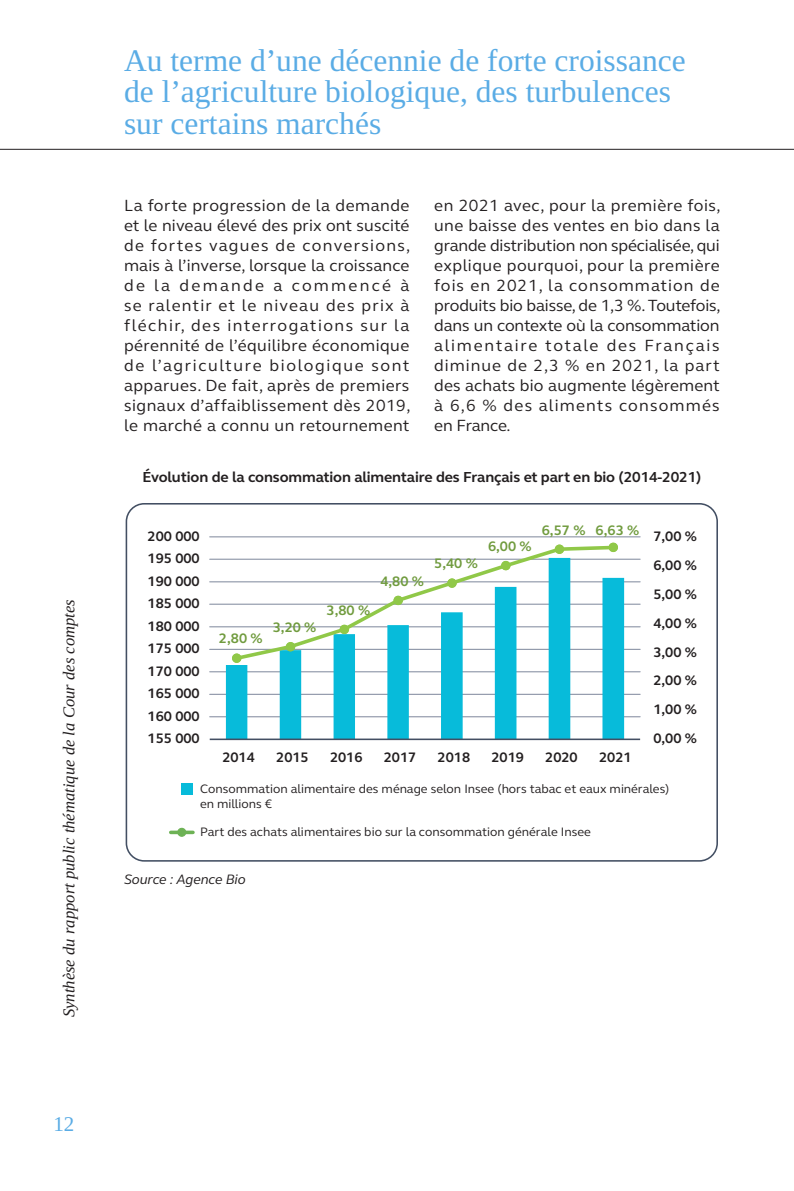
<style>
.page{position:relative;width:794px;height:1191px;background:#fff}
.page>*{position:absolute;margin:0;border:0;box-sizing:border-box;transform-origin:0 0}
.En-Tête_page_Paire{font:31.5px/31.5px "Liberation Serif";color:#5aace5}
.t1{font:21px "Liberation Serif";color:#5aace5}
.Texte{font:16.62px/19.9px "FS Elliot";letter-spacing:.025em;color:#231f20;text-align:justify}
.t2{font:italic 16.62px "Liberation Serif";color:#231f20}
.Titre_Image_Tableau{font:700 14.88px "FS Elliot";letter-spacing:-.005em;color:#231f20}
.t3{font:700 14.17px "FS Elliot";color:#231f20}
.t4{font:700 14.17px "FS Elliot";color:#709b3e}
.Sources__2_colonnes{font:italic 14px "FS Elliot";letter-spacing:-.005em;color:#231f20}
.t5{font:12.6px/15px "FS Elliot";color:#231f20}
</style>
<div class="page">
<hr style="left:0;top:149px;width:794px;height:1px;background:#231f20">
<hr style="left:210px;top:536px;width:430px;height:1px;background:#9199aa">
<hr style="left:210px;top:558px;width:430px;height:2px;background:#9199aa">
<hr style="left:210px;top:581px;width:430px;height:1px;background:#9199aa">
<hr style="left:210px;top:603px;width:430px;height:2px;background:#9199aa">
<hr style="left:210px;top:626px;width:430px;height:1px;background:#9199aa">
<hr style="left:210px;top:649px;width:430px;height:1px;background:#9199aa">
<hr style="left:210px;top:671px;width:430px;height:1px;background:#9199aa">
<hr style="left:210px;top:694px;width:430px;height:1px;background:#9199aa">
<hr style="left:210px;top:716px;width:430px;height:1px;background:#9199aa">
<svg style="left:226px;top:558px;width:398px;height:180px"></svg>
<hr style="left:210px;top:738px;width:430px;height:2px;background:#434f63">
<svg style="left:232px;top:544px;width:385px;height:118px"></svg>
<div style="left:232px;top:653px;width:9px;height:10px;border:2px solid #90c848;border-radius:50%"></div>
<div style="left:233px;top:654px;width:8px;height:8px;background:#90c848;border-radius:50%"></div>
<div style="left:232px;top:653px;width:9px;height:9px;border:1px solid #90c848;border-radius:50%"></div>
<div style="left:286px;top:643px;width:8px;height:7px;background:#90c848;border-radius:50%"></div>
<div style="left:286px;top:642px;width:9px;height:9px;border:1px solid #90c848;border-radius:50%"></div>
<div style="left:340px;top:624px;width:9px;height:10px;border:2px solid #90c848;border-radius:50%"></div>
<div style="left:340px;top:625px;width:8px;height:8px;background:#90c848;border-radius:50%"></div>
<div style="left:340px;top:625px;width:9px;height:9px;border:1px solid #90c848;border-radius:50%"></div>
<div style="left:393px;top:595px;width:10px;height:10px;border:2px solid #90c848;border-radius:50%"></div>
<div style="left:394px;top:596px;width:8px;height:8px;background:#90c848;border-radius:50%"></div>
<div style="left:394px;top:596px;width:9px;height:9px;border:1px solid #90c848;border-radius:50%"></div>
<div style="left:447px;top:578px;width:10px;height:10px;border:2px solid #90c848;border-radius:50%"></div>
<div style="left:448px;top:579px;width:8px;height:8px;background:#90c848;border-radius:50%"></div>
<div style="left:447px;top:578px;width:9px;height:9px;border:1px solid #90c848;border-radius:50%"></div>
<div style="left:502px;top:561px;width:8px;height:8px;background:#90c848;border-radius:50%"></div>
<div style="left:501px;top:561px;width:9px;height:9px;border:1px solid #90c848;border-radius:50%"></div>
<div style="left:555px;top:544px;width:9px;height:10px;border:2px solid #90c848;border-radius:50%"></div>
<div style="left:555px;top:545px;width:8px;height:8px;background:#90c848;border-radius:50%"></div>
<div style="left:555px;top:545px;width:9px;height:9px;border:1px solid #90c848;border-radius:50%"></div>
<div style="left:608px;top:542px;width:10px;height:10px;border:2px solid #90c848;border-radius:50%"></div>
<div style="left:609px;top:543px;width:8px;height:8px;background:#90c848;border-radius:50%"></div>
<div style="left:609px;top:543px;width:9px;height:9px;border:1px solid #90c848;border-radius:50%"></div>
<div style="left:182px;top:783px;width:11px;height:11px;background:#07bbda"></div>
<svg style="left:171px;top:830px;width:22px;height:4px"></svg>
<div style="left:178px;top:828px;width:8px;height:8px;background:#6db255;border-radius:50%"></div>
<div style="left:177px;top:827px;width:9px;height:10px;border:1px solid #6db255;border-radius:50%"></div>
<div style="left:126px;top:503px;width:592px;height:358px;border:2px solid #434f63;border-radius:18px"></div>
<p class="t2" style="left:58px;top:1017px;width:419px;rotate:-90deg">Synthèse du rapport public thématique de la Cour des comptes</p>
<p class="t1" style="left:53px;top:1110px;width:22px">12</p>
<p class="En-Tête_page_Paire" style="left:124px;top:45px;width:563px">Au terme d’une décennie de forte croissance de l’agriculture biologique, des turbulences sur certains marchés</p>
<p class="Texte" style="left:124px;top:195px;width:288px">La forte progression de la demande et le niveau élevé des prix ont suscité de fortes vagues de conversions, mais à l’inverse, lorsque la croissance de la demande a commencé à se ralentir et le niveau des prix à fléchir, des interrogations sur la pérennité de l’équilibre économique de l’agriculture biologique sont apparues. De fait, après de premiers signaux d’affaiblissement dès 2019, le marché a connu un retournement</p>
<p class="Texte" style="left:434px;top:195px;width:288px">en 2021 avec, pour la première fois, une baisse des ventes en bio dans la grande distribution non spécialisée, qui explique pourquoi, pour la première fois en 2021, la consommation de produits bio baisse, de 1,3 %. Toutefois, dans un contexte où la consommation alimentaire totale des Français diminue de 2,3 % en 2021, la part des achats bio augmente légèrement à 6,6 % des aliments consommés en France.</p>
<p class="Titre_Image_Tableau" style="left:142px;top:466px;width:560px">Évolution de la consommation alimentaire des Français et part en bio (2014-2021)</p>
<p class="t3" style="left:148px;top:526px;width:54px">200 000</p>
<p class="t3" style="left:148px;top:549px;width:54px">195 000</p>
<p class="t3" style="left:148px;top:571px;width:54px">190 000</p>
<p class="t3" style="left:148px;top:594px;width:54px">185 000</p>
<p class="t3" style="left:148px;top:616px;width:54px">180 000</p>
<p class="t3" style="left:148px;top:639px;width:54px">175 000</p>
<p class="t3" style="left:148px;top:661px;width:54px">170 000</p>
<p class="t3" style="left:148px;top:684px;width:54px">165 000</p>
<p class="t3" style="left:148px;top:706px;width:54px">160 000</p>
<p class="t3" style="left:148px;top:729px;width:54px">155 000</p>
<p class="t4" style="left:219px;top:629px;width:45px">2,80 %</p>
<p class="t4" style="left:273px;top:617px;width:45px">3,20 %</p>
<p class="t4" style="left:326px;top:600px;width:45px">3,80 %</p>
<p class="t4" style="left:380px;top:571px;width:45px">4,80 %</p>
<p class="t4" style="left:434px;top:554px;width:45px">5,40 %</p>
<p class="t4" style="left:488px;top:536px;width:45px">6,00 %</p>
<p class="t4" style="left:542px;top:521px;width:99px">6,57 % 6,63 %</p>
<p class="t3" style="left:653px;top:526px;width:45px">7,00 %</p>
<p class="t3" style="left:653px;top:555px;width:45px">6,00 %</p>
<p class="t3" style="left:653px;top:584px;width:45px">5,00 %</p>
<p class="t3" style="left:653px;top:613px;width:45px">4,00 %</p>
<p class="t3" style="left:653px;top:642px;width:45px">3,00 %</p>
<p class="t3" style="left:653px;top:671px;width:45px">2,00 %</p>
<p class="t3" style="left:653px;top:700px;width:45px">1,00 %</p>
<p class="t3" style="left:653px;top:729px;width:45px">0,00 %</p>
<p class="t3" style="left:222px;top:747px;width:34px">2014</p>
<p class="t3" style="left:276px;top:747px;width:34px">2015</p>
<p class="t3" style="left:330px;top:747px;width:34px">2016</p>
<p class="t3" style="left:384px;top:747px;width:34px">2017</p>
<p class="t3" style="left:437px;top:747px;width:34px">2018</p>
<p class="t3" style="left:491px;top:747px;width:34px">2019</p>
<p class="t3" style="left:545px;top:747px;width:34px">2020</p>
<p class="t3" style="left:599px;top:747px;width:34px">2021</p>
<p class="t5" style="left:200px;top:781px;width:471px">Consommation alimentaire des ménage selon Insee (hors tabac et eaux minérales) en millions €</p>
<p class="t5" style="left:200px;top:824px;width:392px">Part des achats alimentaires bio sur la consommation générale Insee</p>
<p class="Sources__2_colonnes" style="left:124px;top:869px;width:123px">Source : Agence Bio</p>
</div>
